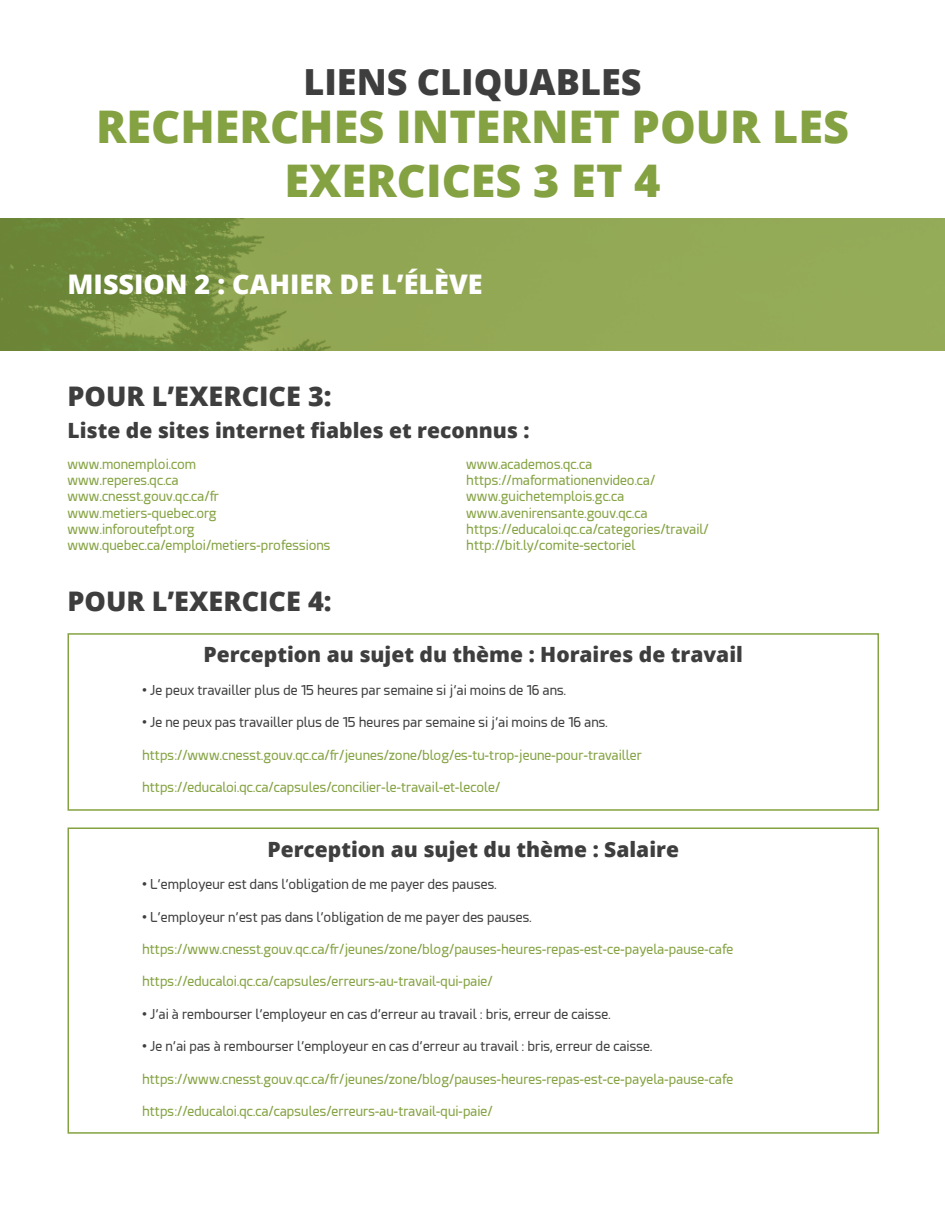
<style>
.page{position:relative;width:945px;height:1215px;background:#fff}
.page>*{position:absolute;margin:0;border:0;box-sizing:border-box;transform-origin:0 0}
.t1{font:800 45px/54px "Open Sans";color:#84a241;text-align:center}
.t2{font:800 36px "Open Sans";color:#3e3e3f}
.Titre_2{font:800 27px "Open Sans";color:#3e3e3f}
.Titre_2-2{font:800 27px "Open Sans";color:#fff}
.Titre_3{font:800 21px "Open Sans";color:#3e3e3f}
.Texte_noir{font:13.5px "Esphimere";color:#84a241}
.Texte_noir-2{font:13.5px "Esphimere";color:#3e3e3f}
</style>
<div class="page">
<img style="left:0;top:219px;width:945px;height:132px">
<div style="left:68px;top:633px;width:811px;height:178px;border:2px solid #84a241"></div>
<div style="left:68px;top:828px;width:811px;height:306px;border:2px solid #84a241"></div>
<p class="t2" style="left:303px;top:55px;width:340px">LIENS CLIQUABLES</p>
<p class="t1" style="left:96px;top:97px;width:754px">RECHERCHES INTERNET POUR LES<br>EXERCICES 3 ET 4</p>
<p class="Titre_2-2" style="left:68px;top:264px;width:417px">MISSION 2 : CAHIER DE L’ÉLÈVE</p>
<p class="Titre_2" style="left:68px;top:376px;width:266px">POUR L’EXERCICE 3:</p>
<p class="Titre_3" style="left:68px;top:415px;width:464px">Liste de sites internet fiables et reconnus :</p>
<p class="Texte_noir" style="left:68px;top:457px;width:130px">www.monemploi.com</p>
<p class="Texte_noir" style="left:68px;top:473px;width:113px">www.reperes.qc.ca</p>
<p class="Texte_noir" style="left:68px;top:489px;width:153px">www.cnesst.gouv.qc.ca/fr</p>
<p class="Texte_noir" style="left:68px;top:505px;width:151px">www.metiers-quebec.org</p>
<p class="Texte_noir" style="left:68px;top:521px;width:129px">www.inforoutefpt.org</p>
<p class="Texte_noir" style="left:68px;top:538px;width:265px">www.quebec.ca/emploi/metiers-professions</p>
<p class="Texte_noir" style="left:466px;top:457px;width:128px">www.academos.qc.ca</p>
<p class="Texte_noir" style="left:466px;top:473px;width:191px">https://maformationenvideo.ca/</p>
<p class="Texte_noir" style="left:466px;top:489px;width:160px">www.guichetemplois.gc.ca</p>
<p class="Texte_noir" style="left:466px;top:505px;width:183px">www.avenirensante.gouv.qc.ca</p>
<p class="Texte_noir" style="left:466px;top:521px;width:244px">https://educaloi.qc.ca/categories/travail/</p>
<p class="Texte_noir" style="left:466px;top:538px;width:171px">http://bit.ly/comite-sectoriel</p>
<p class="Titre_2" style="left:68px;top:580px;width:266px">POUR L’EXERCICE 4:</p>
<p class="Titre_3" style="left:203px;top:639px;width:541px">Perception au sujet du thème : Horaires de travail</p>
<p class="Texte_noir-2" style="left:142px;top:682px;width:426px">• Je peux travailler plus de 15 heures par semaine si j’ai moins de 16 ans.</p>
<p class="Texte_noir-2" style="left:142px;top:715px;width:467px">• Je ne peux pas travailler plus de 15 heures par semaine si j’ai moins de 16 ans.</p>
<p class="Texte_noir" style="left:142px;top:747px;width:502px">https://www.cnesst.gouv.qc.ca/fr/jeunes/zone/blog/es-tu-trop-jeune-pour-travailler</p>
<p class="Texte_noir" style="left:142px;top:780px;width:360px">https://educaloi.qc.ca/capsules/concilier-le-travail-et-lecole/</p>
<p class="Titre_3" style="left:267px;top:833px;width:413px">Perception au sujet du thème : Salaire</p>
<p class="Texte_noir-2" style="left:142px;top:877px;width:356px">• L’employeur est dans l’obligation de me payer des pauses.</p>
<p class="Texte_noir-2" style="left:142px;top:909px;width:391px">• L’employeur n’est pas dans l’obligation de me payer des pauses.</p>
<p class="Texte_noir" style="left:142px;top:941px;width:593px">https://www.cnesst.gouv.qc.ca/fr/jeunes/zone/blog/pauses-heures-repas-est-ce-payela-pause-cafe</p>
<p class="Texte_noir" style="left:142px;top:974px;width:352px">https://educaloi.qc.ca/capsules/erreurs-au-travail-qui-paie/</p>
<p class="Texte_noir-2" style="left:142px;top:1006px;width:470px">• J’ai à rembourser l’employeur en cas d’erreur au travail : bris, erreur de caisse.</p>
<p class="Texte_noir-2" style="left:142px;top:1039px;width:512px">• Je n’ai pas à rembourser l’employeur en cas d’erreur au travail : bris, erreur de caisse.</p>
<p class="Texte_noir" style="left:142px;top:1071px;width:593px">https://www.cnesst.gouv.qc.ca/fr/jeunes/zone/blog/pauses-heures-repas-est-ce-payela-pause-cafe</p>
<p class="Texte_noir" style="left:142px;top:1103px;width:352px">https://educaloi.qc.ca/capsules/erreurs-au-travail-qui-paie/</p>
</div>
